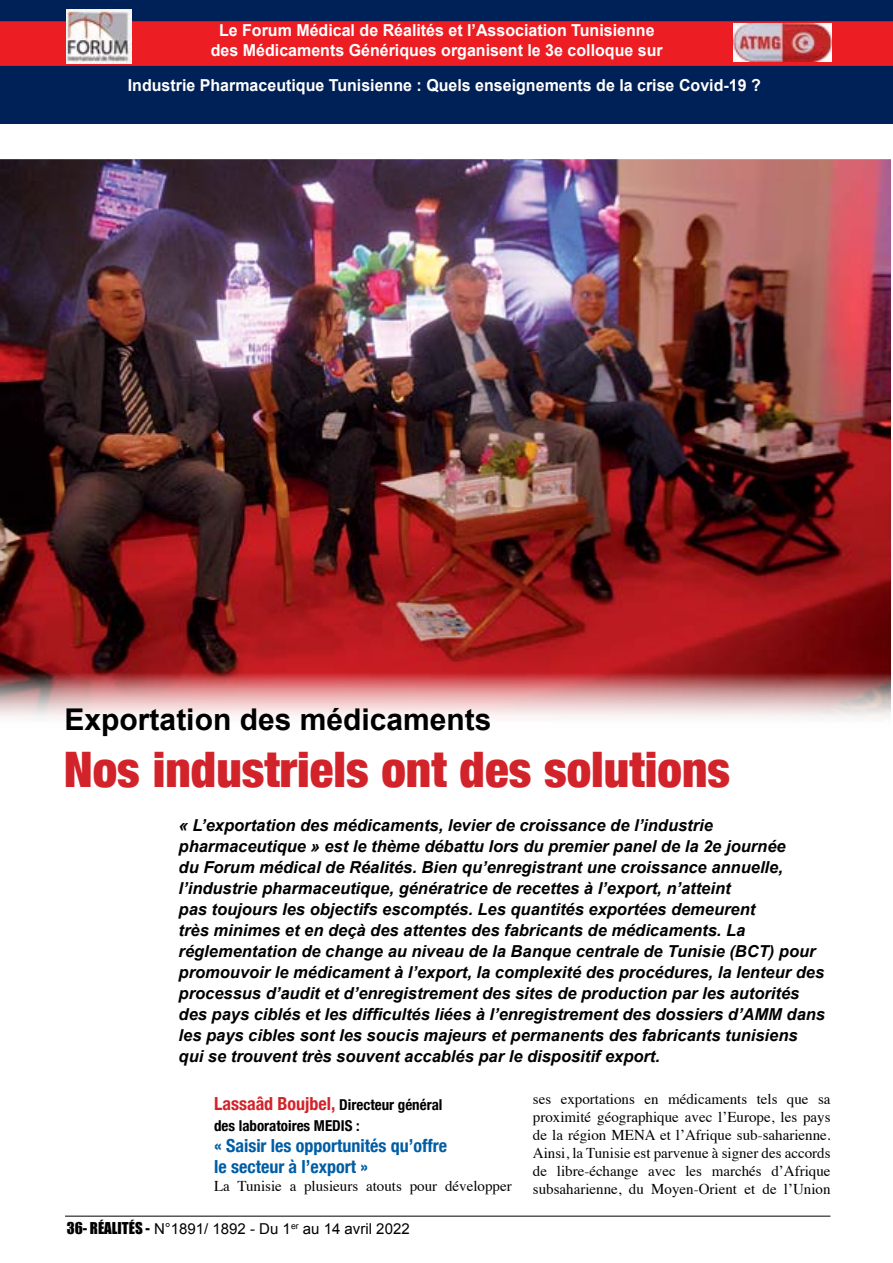
<style>
.page{position:relative;width:893px;height:1263px;background:#fff}
.page>*{position:absolute;margin:0;border:0;box-sizing:border-box;transform-origin:0 0}
.t1{font:900 condensed 49.05px "Helvetica Neue";color:#d2232a}
.t2{font:700 30px "Arial";color:#000}
.t3{font:700 condensed 18px/21px "Helvetica Neue";color:#005da4}
.t4{font:italic 700 16.5px/21px "Arial";color:#000}
.t5{font:700 16.5px/19.5px "Arial";color:#fff;text-align:center}
.t6{font:15px/18px "Times";color:#000;text-align:justify}
.t7{font:700 condensed 15px/21px "Helvetica Neue";color:#000}
.t8{font:15px "Arial";color:#000}
.s1{font-size:18px;color:#d2232a}
.s2{font-family:"Impact"}
</style>
<div class="page">
<hr style="left:65px;top:1216px;width:765px;height:1px;background:#000">
<div style="left:0;top:0;width:893px;height:123px;background:#002157"></div>
<div style="left:0;top:21px;width:893px;height:45px;background:#ed1d24"></div>
<img style="left:67px;top:9px;width:64px;height:55px">
<img style="left:733px;top:24px;width:98px;height:37px">
<img style="left:0;top:159px;width:891px;height:559px">
<p class="t5" style="left:211px;top:21px;width:453px">Le Forum Médical de Réalités et l’Association Tunisienne des Médicaments Génériques organisent le 3e colloque sur</p>
<p class="t5" style="left:128px;top:76px;width:634px">Industrie Pharmaceutique Tunisienne : Quels enseignements de la crise Covid-19 ?</p>
<h2 class="t2" style="left:65px;top:699px;width:428px">Exportation des médicaments</h2>
<h1 class="t1" style="left:64px;top:739px;width:668px">Nos industriels ont des solutions</h1>
<p class="t4" style="left:179px;top:815px;width:648px">« L’exportation des médicaments, levier de croissance de l’industrie pharmaceutique » est le thème débattu lors du premier panel de la 2e journée<br>du Forum médical de Réalités. Bien qu’enregistrant une croissance annuelle, l’industrie pharmaceutique, génératrice de recettes à l’export, n’atteint<br>pas toujours les objectifs escomptés. Les quantités exportées demeurent<br>très minimes et en deçà des attentes des fabricants de médicaments. La réglementation de change au niveau de la Banque centrale de Tunisie (BCT) pour promouvoir le médicament à l’export, la complexité des procédures, la lenteur des processus d’audit et d’enregistrement des sites de production par les autorités des pays ciblés et les difficultés liées à l’enregistrement des dossiers d’AMM dans les pays cibles sont les soucis majeurs et permanents des fabricants tunisiens qui se trouvent très souvent accablés par le dispositif export.</p>
<p class="t7" style="left:214px;top:1094px;width:230px"><span class="s1">Lassaâd Boujbel,</span> Directeur général des laboratoires MEDIS :</p>
<p class="t3" style="left:214px;top:1135px;width:235px">« Saisir les opportunités qu’offre le secteur à l’export »</p>
<p class="t6" style="left:214px;top:1176px;width:299px">La Tunisie a plusieurs atouts pour développer</p>
<p class="t8" style="left:67px;top:1219px;width:344px"><span class="s2">36- RÉALITÉS -</span> N°1891/ 1892 - Du 1<sup>er</sup> au 14 avril 2022</p>
<p class="t6" style="left:533px;top:1089px;width:299px">ses exportations en médicaments tels que sa proximité géographique avec l’Europe, les pays de la région MENA et l’Afrique sub-saharienne.<br>Ainsi, la Tunisie est parvenue à signer des accords de libre-échange avec les marchés d’Afrique subsaharienne, du Moyen-Orient et de l’Union</p>
</div>
